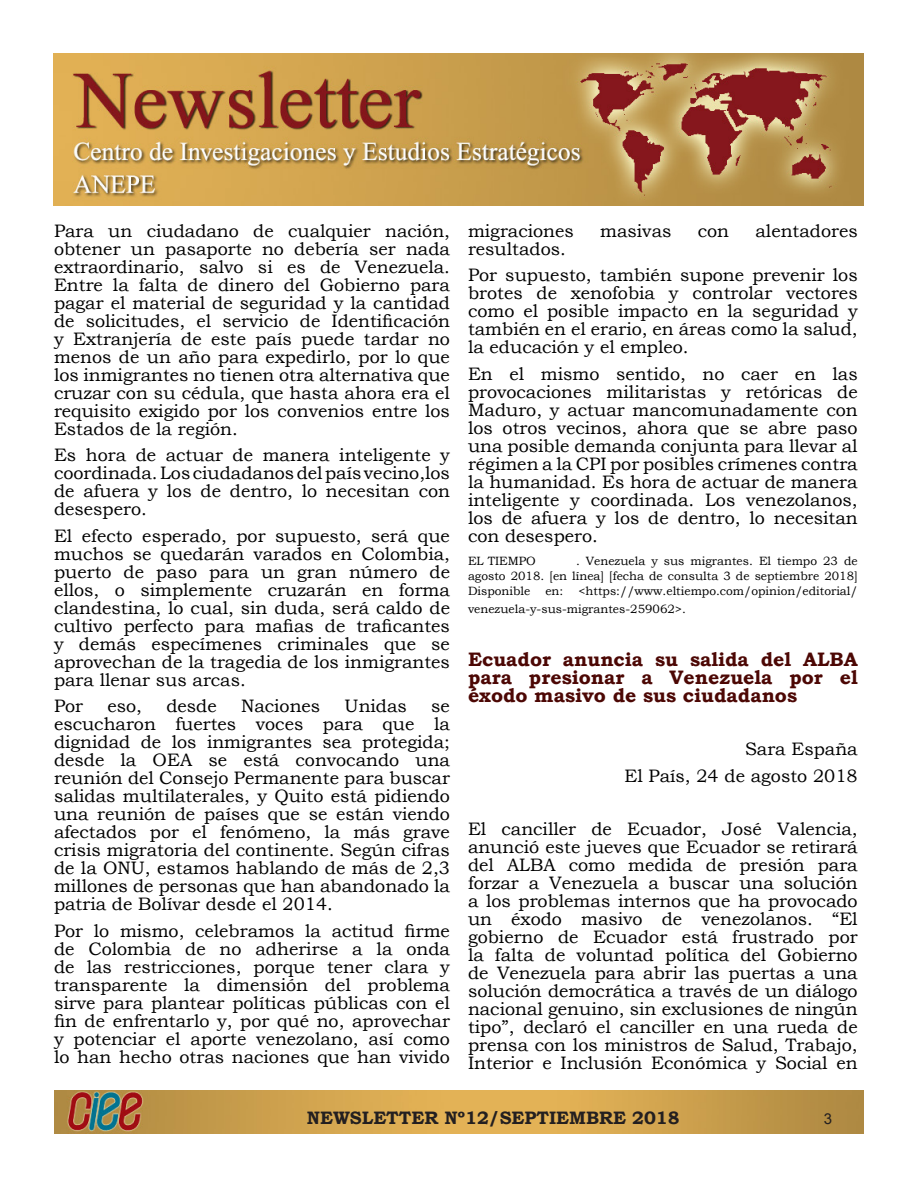
<style>
.page{position:relative;width:918px;height:1188px;background:#fff}
.page>*{position:absolute;margin:0;border:0;box-sizing:border-box;transform-origin:0 0}
.t1{font:700 19.5px/18px "Bookman Old Style";color:#4c0704;text-align:justify}
.t2{font:18px/18px "Bookman Old Style";color:#000;text-align:justify}
.t3{font:700 18px "Bookman Old Style";color:#231f20}
.t4{font:15px "Arial";color:#231f20}
.t5{font:12px/15px "Bookman Old Style";color:#000;text-align:justify}
</style>
<div class="page">
<img style="left:54px;top:1090px;width:810px;height:43px">
<img style="left:53px;top:54px;width:811px;height:151px">
<p class="t2" style="left:54px;top:222px;width:398px">Para un ciudadano de cualquier nación, obtener un pasaporte no debería ser nada extraordinario, salvo si es de Venezuela.<br>Entre la falta de dinero del Gobierno para pagar el material de seguridad y la cantidad de solicitudes, el servicio de Identificación y Extranjería de este país puede tardar no menos de un año para expedirlo, por lo que los inmigrantes no tienen otra alternativa que cruzar con su cédula, que hasta ahora era el requisito exigido por los convenios entre los Estados de la región.</p>
<p class="t2" style="left:54px;top:446px;width:397px">Es hora de actuar de manera inteligente y coordinada. Los ciudadanos del país vecino,los de afuera y los de dentro, lo necesitan con desespero.</p>
<p class="t2" style="left:54px;top:527px;width:398px">El efecto esperado, por supuesto, será que muchos se quedarán varados en Colombia, puerto de paso para un gran número de ellos, o simplemente cruzarán en forma clandestina, lo cual, sin duda, será caldo de cultivo perfecto para mafias de traficantes y demás especímenes criminales que se aprovechan de la tragedia de los inmigrantes para llenar sus arcas.</p>
<p class="t2" style="left:54px;top:697px;width:31px">Por</p>
<p class="t2" style="left:107px;top:697px;width:36px">eso,</p>
<p class="t2" style="left:166px;top:697px;width:52px">desde</p>
<p class="t2" style="left:241px;top:697px;width:81px">Naciones</p>
<p class="t2" style="left:345px;top:697px;width:64px">Unidas</p>
<p class="t2" style="left:54px;top:697px;width:398px;text-indent:377px">se escucharon fuertes voces para que la dignidad de los inmigrantes sea protegida; desde la OEA se está convocando una reunión del Consejo Permanente para buscar salidas multilaterales, y Quito está pidiendo una reunión de países que se están viendo afectados por el fenómeno, la más grave crisis migratoria del continente. Según cifras de la ONU, estamos hablando de más de 2,3 millones de personas que han abandonado la patria de Bolívar desde el 2014.</p>
<p class="t2" style="left:54px;top:922px;width:398px">Por lo mismo, celebramos la actitud firme de Colombia de no adherirse a la onda de las restricciones, porque tener clara y transparente la dimensión del problema sirve para plantear políticas públicas con el fin de enfrentarlo y, por qué no, aprovechar y potenciar el aporte venezolano, así como lo han hecho otras naciones que han vivido</p>
<p class="t2" style="left:468px;top:222px;width:107px">migraciones</p>
<p class="t2" style="left:600px;top:222px;width:73px">masivas</p>
<p class="t2" style="left:698px;top:222px;width:33px">con</p>
<p class="t2" style="left:755px;top:222px;width:104px">alentadores</p>
<p class="t2" style="left:468px;top:240px;width:99px">resultados.</p>
<p class="t2" style="left:468px;top:266px;width:391px">Por supuesto, también supone prevenir los brotes de xenofobia y controlar vectores como el posible impacto en la seguridad y también en el erario, en áreas como la salud, la educación y el empleo.</p>
<p class="t2" style="left:468px;top:365px;width:391px">En el mismo sentido, no caer en las provocaciones militaristas y retóricas de Maduro, y actuar mancomunadamente con los otros vecinos, ahora que se abre paso una posible demanda conjunta para llevar al régimen a la CPI por posibles crímenes contra la humanidad. Es hora de actuar de manera inteligente y coordinada. Los venezolanos, los de afuera y los de dentro, lo necesitan con desespero.</p>
<p class="t5" style="left:468px;top:554px;width:69px">EL TIEMPO</p>
<p class="t5" style="left:468px;top:554px;width:391px;text-indent:108px">. Venezuela y sus migrantes. El tiempo 23 de agosto 2018. [en línea] [fecha de consulta 3 de septiembre 2018] Disponible en: &lt;https://www.eltiempo.com/opinion/editorial/</p>
<p class="t5" style="left:468px;top:602px;width:219px">venezuela-y-sus-migrantes-259062&gt;.</p>
<p class="t1" style="left:468px;top:650px;width:391px">Ecuador anuncia su salida del ALBA para presionar a Venezuela por el éxodo masivo de sus ciudadanos</p>
<p class="t2" style="left:745px;top:740px;width:114px">Sara España</p>
<p class="t2" style="left:624px;top:767px;width:235px">El País, 24 de agosto 2018</p>
<p class="t2" style="left:468px;top:820px;width:391px">El canciller de Ecuador, José Valencia, anunció este jueves que Ecuador se retirará del ALBA como medida de presión para forzar a Venezuela a buscar una solución a los problemas internos que ha provocado un éxodo masivo de venezolanos. “El gobierno de Ecuador está frustrado por la falta de voluntad política del Gobierno de Venezuela para abrir las puertas a una solución democrática a través de un diálogo nacional genuino, sin exclusiones de ningún tipo”, declaró el canciller en una rueda de prensa con los ministros de Salud, Trabajo, Interior e Inclusión Económica y Social en</p>
<p class="t3" style="left:307px;top:1105px;width:374px">NEWSLETTER Nº12/SEPTIEMBRE 2018</p>
<p class="t4" style="left:824px;top:1109px;width:10px">3</p>
</div>
